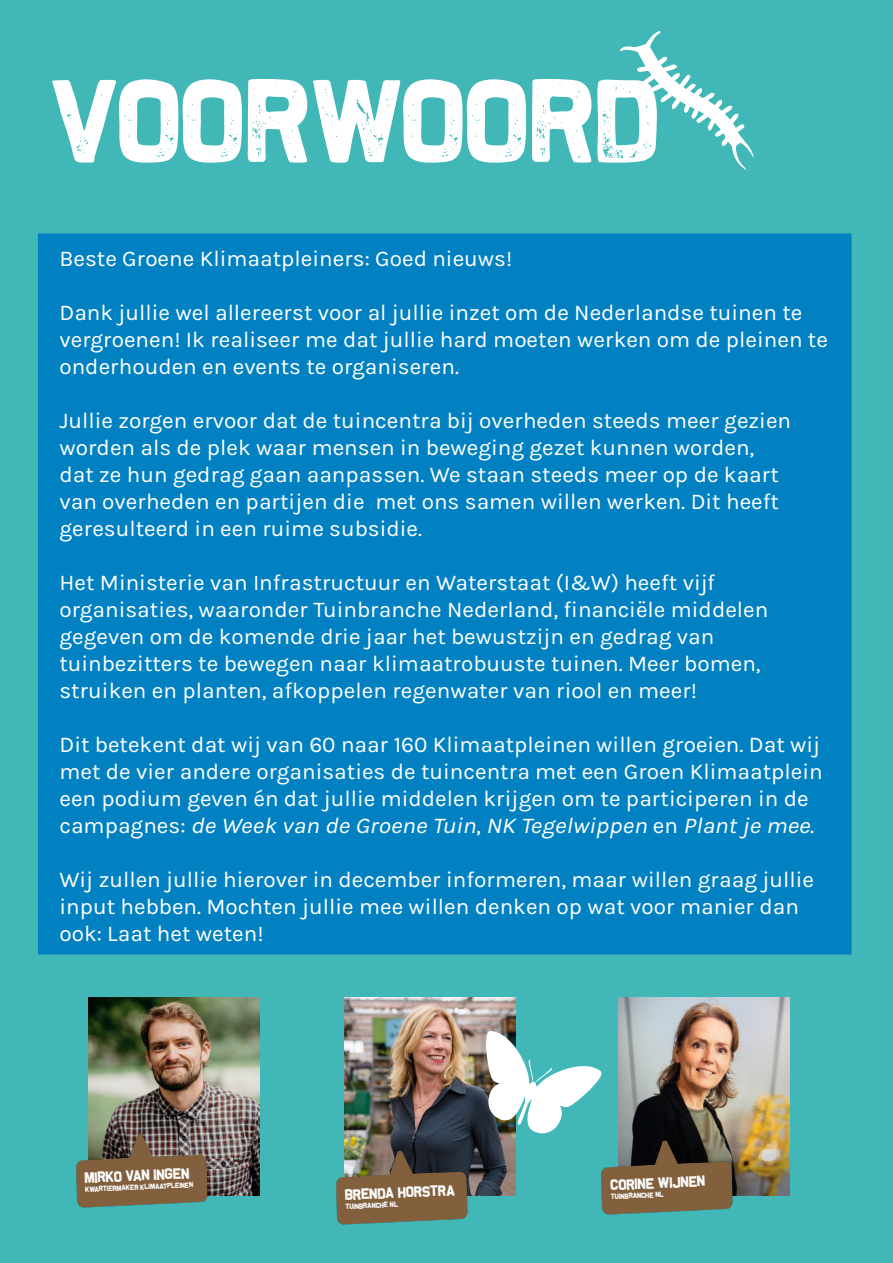
<style>
.page{position:relative;width:893px;height:1263px;background:#42b7b8}
.page>*{position:absolute;margin:0;border:0;box-sizing:border-box;transform-origin:0 0}
.t1{font:120px "The Slugand Lion";letter-spacing:-.005em;color:#fff}
.t2{font:22.5px/27px "Karla";color:#fff}
.t3{font:15px "The Slugand Lion";color:#fff}
.t4{font:7.5px "The Slugand Lion";color:#fff}
.s1{font-style:italic}
</style>
<div class="page">
<div style="left:38px;top:234px;width:814px;height:720px;background:#0181c1"></div>
<img style="left:88px;top:998px;width:171px;height:198px">
<svg style="left:620px;top:31px;width:133px;height:139px"></svg>
<img style="left:76px;top:1126px;width:136px;height:82px">
<img style="left:345px;top:998px;width:171px;height:198px">
<img style="left:336px;top:1143px;width:136px;height:82px">
<svg style="left:486px;top:1031px;width:116px;height:103px"></svg>
<img style="left:619px;top:998px;width:171px;height:198px">
<img style="left:595px;top:1133px;width:143px;height:82px">
<hr style="left:892px;top:0;width:1px;height:1263px;background:#c9e0ab">
<h1 class="t1" style="left:52px;top:55px;width:612px">VOORWOORD</h1>
<p class="t2" style="left:59px;top:245px;width:454px">Beste Groene Klimaatpleiners: Goed nieuws!</p>
<p class="t2" style="left:59px;top:299px;width:770px">Dank jullie wel allereerst voor al jullie inzet om de Nederlandse tuinen te vergroenen! Ik realiseer me dat jullie hard moeten werken om de pleinen te onderhouden en events te organiseren.</p>
<p class="t2" style="left:59px;top:407px;width:733px">Jullie zorgen ervoor dat de tuincentra bij overheden steeds meer gezien worden als de plek waar mensen in beweging gezet kunnen worden, dat ze hun gedrag gaan aanpassen. We staan steeds meer op de kaart van overheden en partijen die met ons samen willen werken. Dit heeft geresulteerd in een ruime subsidie.</p>
<p class="t2" style="left:59px;top:569px;width:710px">Het Ministerie van Infrastructuur en Waterstaat (I&amp;W) heeft vijf organisaties, waaronder Tuinbranche Nederland, financiële middelen gegeven om de komende drie jaar het bewustzijn en gedrag van tuinbezitters te bewegen naar klimaatrobuuste tuinen. Meer bomen, struiken en planten, afkoppelen regenwater van riool en meer!</p>
<p class="t2" style="left:59px;top:731px;width:765px">Dit betekent dat wij van 60 naar 160 Klimaatpleinen willen groeien. Dat wij met de vier andere organisaties de tuincentra met een Groen Klimaatplein een podium geven én dat jullie middelen krijgen om te participeren in de c a m p a g n e s : <span class="s1">de Week van de Groene Tuin</span>, <span class="s1">NK Tegelwippen</span> e n <span class="s1">Plant je mee</span>.</p>
<p class="t2" style="left:59px;top:866px;width:756px">Wij zullen jullie hierover in december informeren, maar willen graag jullie input hebben. Mochten jullie mee willen denken op wat voor manier dan ook: Laat het weten!</p>
<p class="t3" style="left:85px;top:1170px;width:106px;rotate:-3deg">MIRKO VAN INGEN</p>
<p class="t4" style="left:85px;top:1186px;width:109px;rotate:-3deg">KWARTIERMAKER KLIMAATPLEINEN</p>
<p class="t3" style="left:345px;top:1187px;width:112px;rotate:-3deg">BRENDA HORSTRA</p>
<p class="t4" style="left:345px;top:1202px;width:54px;rotate:-3deg">TUINBRANCHE NL</p>
<p class="t3" style="left:610px;top:1177px;width:97px;rotate:-3deg">CORINE WIJNEN</p>
<p class="t4" style="left:611px;top:1193px;width:54px;rotate:-3deg">TUINBRANCHE NL</p>
</div>
